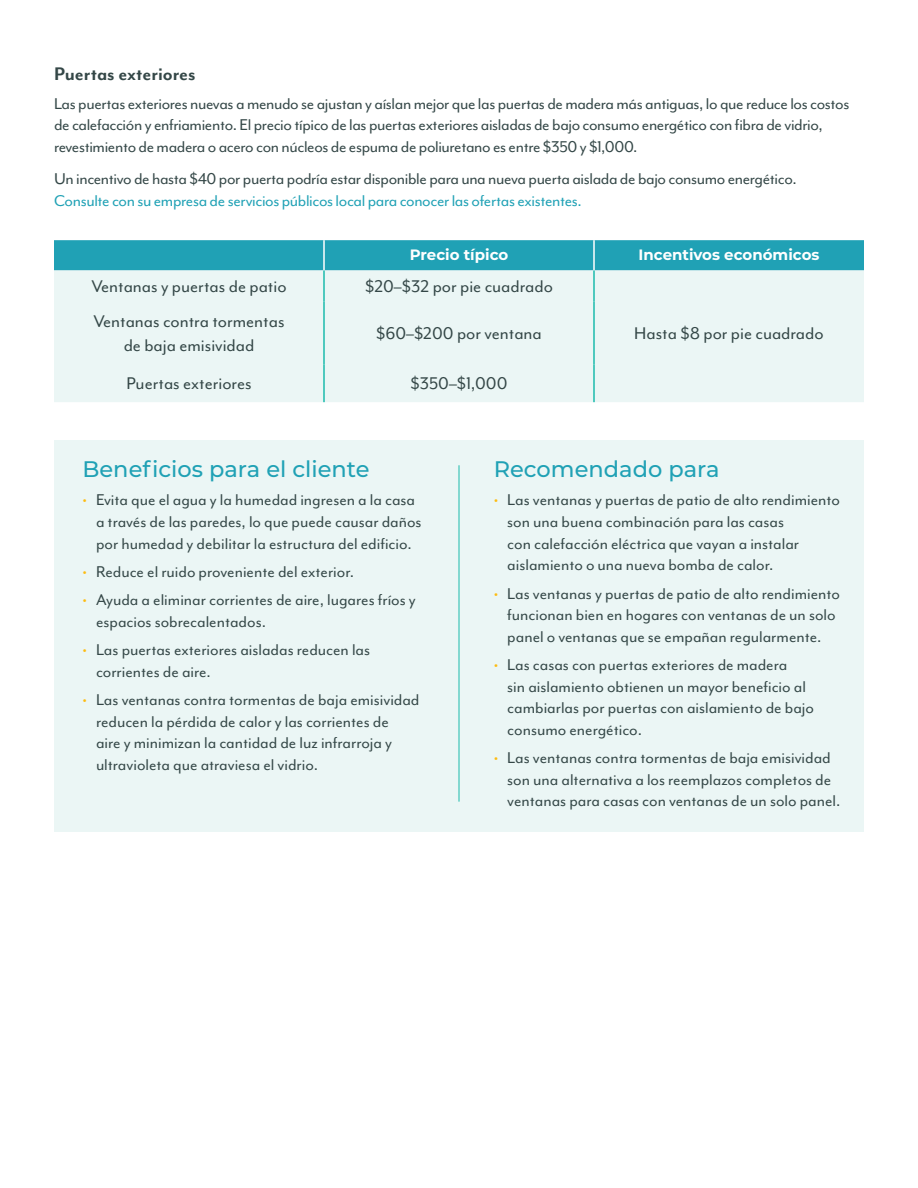
<style>
.page{position:relative;width:918px;height:1188px;background:#fff}
.page>*{position:absolute;margin:0;border:0;box-sizing:border-box;transform-origin:0 0}
.Subhead_1{font:500 22.5px "Montserrat";color:#20a1b5}
.Subhead_3{font:700 21px "Mr Eaves Mod OT";color:#344747}
.t1{font:19.5px/23.4px "Mr Eaves Mod OT";color:#344747;text-align:center}
.t2{font:18px/21.6px "Mr Eaves Mod OT";color:#344747}
.t3{font:18px/21.6px "Mr Eaves Mod OT";letter-spacing:-.02em;color:#344747}
.t4{font:700 15px "Montserrat";color:#fff}
.s1{color:#20a1b5}
.s2{color:#fdbc12}
</style>
<div class="page">
<div style="left:54px;top:240px;width:810px;height:30px;background:#20a1b5"></div>
<div style="left:54px;top:270px;width:810px;height:132px;background:#ebf6f5"></div>
<hr style="left:323px;top:240px;width:2px;height:30px;background:#fff">
<hr style="left:593px;top:240px;width:2px;height:30px;background:#fff">
<hr style="left:323px;top:270px;width:2px;height:32px;background:#1dbbac">
<hr style="left:593px;top:270px;width:2px;height:32px;background:#1dbbac">
<hr style="left:323px;top:302px;width:2px;height:62px;background:#1dbbac">
<hr style="left:593px;top:302px;width:2px;height:62px;background:#1dbbac">
<hr style="left:323px;top:364px;width:2px;height:38px;background:#1dbbac">
<hr style="left:593px;top:364px;width:2px;height:38px;background:#1dbbac">
<div style="left:54px;top:440px;width:810px;height:392px;background:#ebf6f5"></div>
<hr style="left:459px;top:465px;width:1px;height:337px;background:#1dbbac">
<p class="Subhead_3" style="left:54px;top:63px;width:143px">Puertas exteriores</p>
<p class="t3" style="left:54px;top:93px;width:797px">Las puertas exteriores nuevas a menudo se ajustan y aíslan mejor que las puertas de madera más antiguas, lo que reduce los costos de calefacción y enfriamiento. El precio típico de las puertas exteriores aisladas de bajo consumo energético con fibra de vidrio, revestimiento de madera o acero con núcleos de espuma de poliuretano es entre $350 y $1,000.</p>
<p class="t3" style="left:54px;top:168px;width:744px">Un incentivo de hasta $40 por puerta podría estar disponible para una nueva puerta aislada de bajo consumo energético.<br><span class="s1">Consulte con su empresa de servicios públicos local para conocer las ofertas existentes.</span></p>
<p class="t4" style="left:410px;top:243px;width:100px">Precio típico</p>
<p class="t4" style="left:639px;top:243px;width:182px">Incentivos económicos</p>
<p class="t1" style="left:91px;top:275px;width:197px">Ventanas y puertas de patio</p>
<p class="t1" style="left:365px;top:275px;width:189px">$20–$32 por pie cuadrado</p>
<p class="t1" style="left:93px;top:310px;width:193px">Ventanas contra tormentas de baja emisividad</p>
<p class="t1" style="left:376px;top:322px;width:167px">$60–$200 por ventana</p>
<p class="t1" style="left:634px;top:322px;width:191px">Hasta $8 por pie cuadrado</p>
<p class="t1" style="left:126px;top:372px;width:127px">Puertas exteriores</p>
<p class="t1" style="left:411px;top:372px;width:98px">$350–$1,000</p>
<p class="Subhead_1" style="left:82px;top:453px;width:289px">Beneficios para el cliente</p>
<p class="t2" style="left:96px;top:489px;width:327px;text-indent:-14px"><span class="s2">•</span> Evita que el agua y la humedad ingresen a la casa a través de las paredes, lo que puede causar daños por humedad y debilitar la estructura del edificio.</p>
<p class="t2" style="left:82px;top:561px;width:273px"><span class="s2">•</span> Reduce el ruido proveniente del exterior.</p>
<p class="t2" style="left:96px;top:589px;width:321px;text-indent:-14px"><span class="s2">•</span> Ayuda a eliminar corrientes de aire, lugares fríos y espacios sobrecalentados.</p>
<p class="t2" style="left:96px;top:639px;width:276px;text-indent:-14px"><span class="s2">•</span> Las puertas exteriores aisladas reducen las corrientes de aire.</p>
<p class="t2" style="left:96px;top:689px;width:325px;text-indent:-14px"><span class="s2">•</span> Las ventanas contra tormentas de baja emisividad reducen la pérdida de calor y las corrientes de<br>aire y minimizan la cantidad de luz infrarroja y ultravioleta que atraviesa el vidrio.</p>
<p class="Subhead_1" style="left:494px;top:453px;width:227px">Recomendado para</p>
<p class="t2" style="left:507px;top:489px;width:334px;text-indent:-14px"><span class="s2">•</span> Las ventanas y puertas de patio de alto rendimiento son una buena combinación para las casas<br>con calefacción eléctrica que vayan a instalar aislamiento o una nueva bomba de calor.</p>
<p class="t2" style="left:494px;top:583px;width:348px;text-align:center"><span class="s2">•</span> Las ventanas y puertas de patio de alto rendimiento funcionan bien en hogares con ventanas de un solo panel o ventanas que se empañan regularmente.</p>
<p class="t2" style="left:507px;top:654px;width:308px;text-indent:-14px"><span class="s2">•</span> Las casas con puertas exteriores de madera<br>sin aislamiento obtienen un mayor beneficio al cambiarlas por puertas con aislamiento de bajo consumo energético.</p>
<p class="t2" style="left:507px;top:747px;width:335px;text-indent:-14px"><span class="s2">•</span> Las ventanas contra tormentas de baja emisividad son una alternativa a los reemplazos completos de ventanas para casas con ventanas de un solo panel.</p>
</div>
